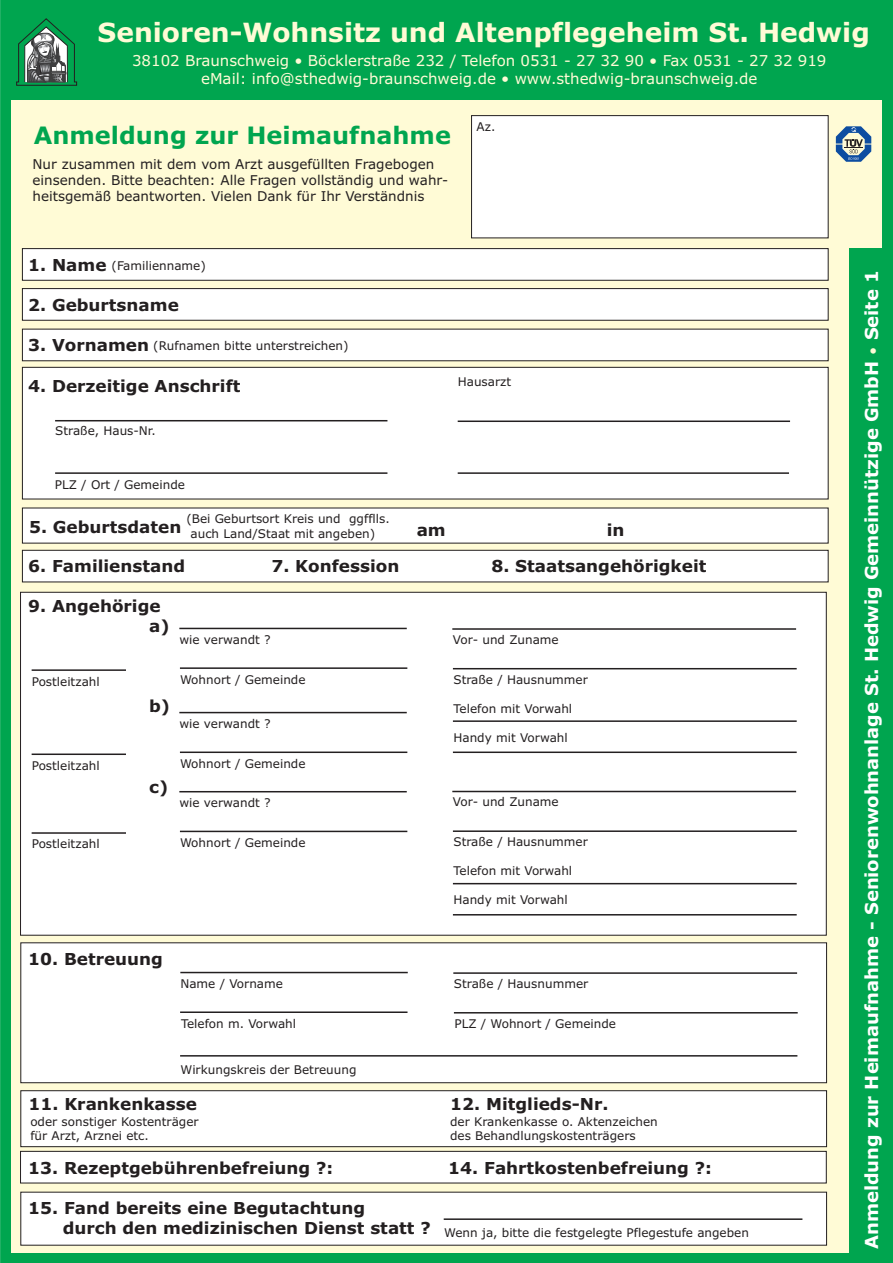
<style>
.page{position:relative;width:893px;height:1263px;background:#00a54f}
.page>*{position:absolute;margin:0;border:0;box-sizing:border-box;transform-origin:0 0}
.t1{font:700 26.55px "Verdana";color:#fffbd6}
.t2{font:700 24px "Verdana";color:#00a54f}
.t3{font:700 18px "Verdana";color:#fff}
.t4{font:700 16.5px/20.1px "Verdana";color:#231f20}
.t5{font:15px/18.3px "Verdana";color:#fffbd6;text-align:center}
.t6{font:13.5px/16.4px "Verdana";color:#231f20}
.t7{font:12px/14.5px "Verdana";color:#231f20}
</style>
<div class="page">
<div style="left:11px;top:101px;width:870px;height:1152px;background:#fffbd6"></div>
<div style="left:471px;top:115px;width:358px;height:124px;background:#fff"></div>
<svg style="left:22px;top:248px;width:807px;height:33px;background:#f0f0f0"></svg>
<svg style="left:22px;top:288px;width:807px;height:33px;background:#f0f0f0"></svg>
<svg style="left:22px;top:328px;width:807px;height:34px;background:#f1f0ef"></svg>
<div style="left:22px;top:366px;width:807px;height:134px;background:#fff"></div>
<svg style="left:22px;top:507px;width:807px;height:76px;background:#f2f2ee"></svg>
<div style="left:20px;top:1090px;width:807px;height:57px;background:#fff"></div>
<svg style="left:20px;top:1150px;width:807px;height:34px;background:#f1f0ef"></svg>
<svg style="left:20px;top:1191px;width:807px;height:55px;background:#f6f6f5"></svg>
<div style="left:20px;top:942px;width:807px;height:141px;background:#fff"></div>
<div style="left:20px;top:591px;width:807px;height:345px;background:#fff"></div>
<hr style="left:55px;top:420px;width:332px;height:1px;background:#231f20">
<hr style="left:458px;top:420px;width:332px;height:2px;background:#231f20">
<hr style="left:55px;top:472px;width:332px;height:2px;background:#231f20">
<hr style="left:458px;top:472px;width:331px;height:2px;background:#231f20">
<hr style="left:179px;top:628px;width:228px;height:1px;background:#231f20">
<hr style="left:180px;top:667px;width:227px;height:2px;background:#231f20">
<hr style="left:452px;top:628px;width:344px;height:2px;background:#231f20">
<hr style="left:453px;top:668px;width:344px;height:1px;background:#231f20">
<hr style="left:453px;top:720px;width:344px;height:2px;background:#231f20">
<hr style="left:453px;top:751px;width:344px;height:2px;background:#231f20">
<hr style="left:452px;top:791px;width:344px;height:1px;background:#231f20">
<hr style="left:453px;top:830px;width:344px;height:2px;background:#231f20">
<hr style="left:453px;top:883px;width:344px;height:1px;background:#231f20">
<hr style="left:453px;top:914px;width:344px;height:1px;background:#231f20">
<hr style="left:32px;top:669px;width:94px;height:2px;background:#231f20">
<hr style="left:32px;top:753px;width:94px;height:2px;background:#231f20">
<hr style="left:32px;top:832px;width:94px;height:2px;background:#231f20">
<hr style="left:179px;top:712px;width:228px;height:1px;background:#231f20">
<hr style="left:180px;top:751px;width:227px;height:2px;background:#231f20">
<hr style="left:179px;top:791px;width:228px;height:1px;background:#231f20">
<hr style="left:180px;top:831px;width:227px;height:1px;background:#231f20">
<hr style="left:180px;top:972px;width:228px;height:1px;background:#231f20">
<hr style="left:453px;top:972px;width:344px;height:2px;background:#231f20">
<hr style="left:180px;top:1011px;width:227px;height:2px;background:#231f20">
<hr style="left:454px;top:1012px;width:344px;height:1px;background:#231f20">
<hr style="left:180px;top:1055px;width:617px;height:1px;background:#231f20">
<hr style="left:444px;top:1218px;width:358px;height:2px;background:#231f20">
<svg style="left:836px;top:126px;width:35px;height:36px"></svg>
<svg style="left:16px;top:18px;width:61px;height:68px"></svg>
<div style="left:849px;top:248px;width:44px;height:1015px;background:#00a54f"></div>
<p class="t1" style="left:98px;top:21px;width:774px">Senioren-Wohnsitz und Altenpflegeheim St. Hedwig</p>
<p class="t5" style="left:132px;top:53px;width:696px">38102 Braunschweig • Böcklerstraße 232 / Telefon 0531 - 27 32 90 • Fax 0531 - 27 32 919 eMail: info@sthedwig-braunschweig.de • www.sthedwig-braunschweig.de</p>
<p class="t2" style="left:34px;top:126px;width:419px">Anmeldung zur Heimaufnahme</p>
<p class="t6" style="left:33px;top:157px;width:417px">Nur zusammen mit dem vom Arzt ausgefüllten Fragebogen einsenden. Bitte beachten: Alle Fragen vollständig und wahr&shy;heitsgemäß beantworten. Vielen Dank für Ihr Verständnis</p>
<p class="t7" style="left:476px;top:120px;width:20px">Az.</p>
<p class="t4" style="left:28px;top:257px;width:80px">1. Name</p>
<p class="t4" style="left:28px;top:297px;width:152px">2. Geburtsname</p>
<p class="t4" style="left:28px;top:337px;width:122px">3. Vornamen</p>
<p class="t4" style="left:28px;top:377px;width:214px">4. Derzeitige Anschrift</p>
<p class="t7" style="left:112px;top:259px;width:96px">(Familienname)</p>
<p class="t7" style="left:153px;top:339px;width:197px">(Rufnamen bitte unterstreichen)</p>
<p class="t7" style="left:55px;top:424px;width:102px">Straße, Haus-Nr.</p>
<p class="t7" style="left:55px;top:478px;width:132px">PLZ / Ort / Gemeinde</p>
<p class="t7" style="left:458px;top:375px;width:55px">Hausarzt</p>
<p class="t7" style="left:191px;top:512px;width:201px;text-indent:-4px">(Bei Geburtsort Kreis und ggfflls. auch Land/Staat mit angeben)</p>
<p class="t4" style="left:29px;top:519px;width:154px">5. Geburtsdaten</p>
<p class="t4" style="left:417px;top:521px;width:31px">am</p>
<p class="t4" style="left:607px;top:521px;width:19px">in</p>
<p class="t4" style="left:28px;top:557px;width:158px">6. Familienstand</p>
<p class="t4" style="left:271px;top:557px;width:129px">7. Konfession</p>
<p class="t4" style="left:491px;top:557px;width:217px">8. Staatsangehörigkeit</p>
<p class="t4" style="left:149px;top:597px;width:22px;text-indent:-121px">9. Angehörige a)</p>
<p class="t7" style="left:179px;top:633px;width:93px">wie verwandt ?</p>
<p class="t7" style="left:180px;top:673px;width:127px">Wohnort / Gemeinde</p>
<p class="t7" style="left:453px;top:633px;width:107px">Vor- und Zuname</p>
<p class="t7" style="left:453px;top:673px;width:136px">Straße / Hausnummer</p>
<p class="t7" style="left:453px;top:702px;width:120px">Telefon mit Vorwahl</p>
<p class="t7" style="left:453px;top:731px;width:116px">Handy mit Vorwahl</p>
<p class="t7" style="left:32px;top:675px;width:70px">Postleitzahl</p>
<p class="t4" style="left:149px;top:698px;width:22px">b)</p>
<p class="t7" style="left:179px;top:717px;width:93px">wie verwandt ?</p>
<p class="t7" style="left:180px;top:757px;width:127px">Wohnort / Gemeinde</p>
<p class="t7" style="left:179px;top:796px;width:93px">wie verwandt ?</p>
<p class="t7" style="left:180px;top:836px;width:127px">Wohnort / Gemeinde</p>
<p class="t7" style="left:32px;top:759px;width:70px">Postleitzahl</p>
<p class="t4" style="left:149px;top:778px;width:21px">c)</p>
<p class="t7" style="left:453px;top:796px;width:107px">Vor- und Zuname</p>
<p class="t7" style="left:453px;top:835px;width:136px">Straße / Hausnummer</p>
<p class="t7" style="left:453px;top:864px;width:120px">Telefon mit Vorwahl</p>
<p class="t7" style="left:453px;top:894px;width:116px">Handy mit Vorwahl</p>
<p class="t7" style="left:32px;top:838px;width:70px">Postleitzahl</p>
<p class="t4" style="left:28px;top:951px;width:136px">10. Betreuung</p>
<p class="t7" style="left:180px;top:977px;width:104px">Name / Vorname</p>
<p class="t7" style="left:454px;top:977px;width:136px">Straße / Hausnummer</p>
<p class="t7" style="left:181px;top:1017px;width:117px">Telefon m. Vorwahl</p>
<p class="t7" style="left:454px;top:1017px;width:163px">PLZ / Wohnort / Gemeinde</p>
<p class="t7" style="left:180px;top:1063px;width:178px">Wirkungskreis der Betreuung</p>
<p class="t4" style="left:29px;top:1095px;width:170px">11. Krankenkasse</p>
<p class="t4" style="left:450px;top:1095px;width:160px">12. Mitglieds-Nr.</p>
<p class="t7" style="left:30px;top:1115px;width:170px">oder sonstiger Kostenträger für Arzt, Arznei etc.</p>
<p class="t7" style="left:450px;top:1115px;width:209px">der Krankenkasse o. Aktenzeichen des Behandlungskostenträgers</p>
<p class="t4" style="left:28px;top:1159px;width:306px">13. Rezeptgebührenbefreiung ?:</p>
<p class="t4" style="left:448px;top:1159px;width:265px">14. Fahrtkostenbefreiung ?:</p>
<p class="t4" style="left:63px;top:1199px;width:369px;text-indent:-35px">15. Fand bereits eine Begutachtung<br>durch den medizinischen Dienst statt ?</p>
<p class="t7" style="left:444px;top:1226px;width:306px">Wenn ja, bitte die festgelegte Pflegestufe angeben</p>
<p class="t3" style="left:864px;top:1249px;width:980px;rotate:-90deg">Anmeldung zur Heimaufnahme - Seniorenwohnanlage St. Hedwig Gemeinnützige GmbH Seite 1</p>
<p class="t5" style="left:865px;top:355px;width:10px;rotate:-90deg">•</p>
</div>
